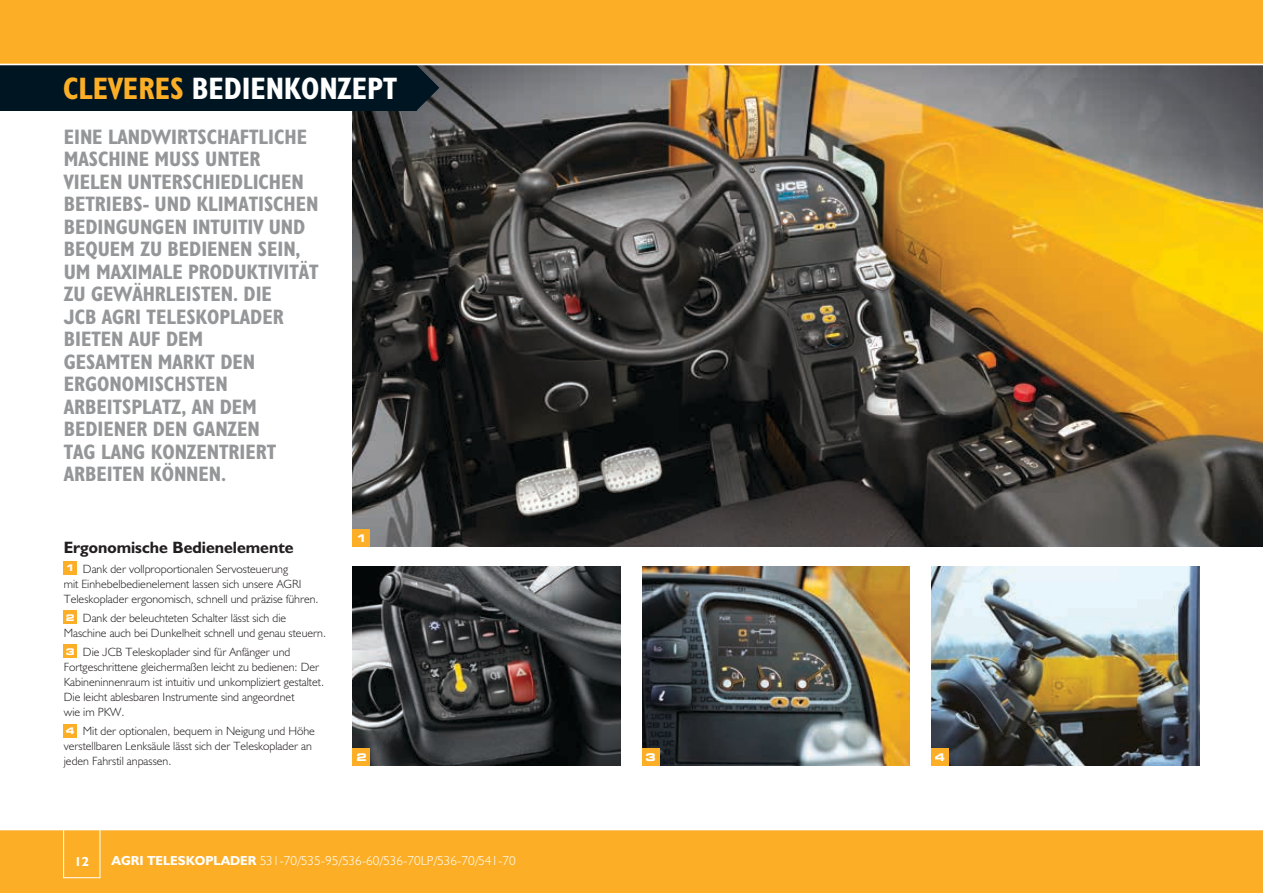
<style>
.page{position:relative;width:1263px;height:893px;background:#fff}
.page>*{position:absolute;margin:0;border:0;box-sizing:border-box;transform-origin:0 0}
.t1{font:31.2px "JCB Bold Condensed";color:#fff}
.t2{font:21px/22.5px "JCB Bold Condensed";color:#949698}
.t3{font:16.5px "JCB Bold";color:#231f20}
.t4{font:13.2px "JCB Light";color:#fff}
.t5{font:13.2px "JCB Bold";color:#fff}
.t6{font:12px/15px "JCB Light";color:#231f20}
.t7{font:700 expanded 10.5px "Square 721 BT";color:#fff}
.s1{color:#fcaf26}
.s2{font-family:"Square 721 BT";font-weight:700;font-stretch:expanded;font-size:9.15px;color:#fff}
.s3{font-family:"JCB Bold"}
</style>
<div class="page">
<img style="left:353px;top:65px;width:910px;height:481px">
<img style="left:642px;top:567px;width:268px;height:198px">
<img style="left:353px;top:567px;width:268px;height:198px">
<img style="left:931px;top:567px;width:268px;height:198px">
<svg style="left:417px;top:65px;width:22px;height:45px"></svg>
<div style="left:0;top:54px;width:417px;height:57px;background:#001522"></div>
<div style="left:0;top:829px;width:1263px;height:64px;background:#fcaf26"></div>
<div style="left:0;top:0;width:1263px;height:64px;background:#fcaf26"></div>
<hr style="left:0;top:829px;width:1263px;height:1px;background:#fff">
<div style="left:642px;top:748px;width:17px;height:17px;background:#fcaf26"></div>
<div style="left:353px;top:748px;width:17px;height:17px;background:#fcaf26"></div>
<div style="left:63px;top:819px;width:37px;height:59px;border:1px solid #fff"></div>
<div style="left:64px;top:561px;width:13px;height:13px;background:#fcaf26"></div>
<div style="left:64px;top:611px;width:13px;height:13px;background:#fcaf26"></div>
<div style="left:64px;top:645px;width:13px;height:13px;background:#fcaf26"></div>
<div style="left:64px;top:724px;width:13px;height:13px;background:#fcaf26"></div>
<div style="left:931px;top:748px;width:17px;height:17px;background:#fcaf26"></div>
<div style="left:353px;top:529px;width:17px;height:17px;background:#fcaf26"></div>
<hr style="left:0;top:64px;width:1263px;height:1px;background:#fff">
<h1 class="t1" style="left:63px;top:69px;width:335px"><span class="s1">CLEVERES</span> BEDIENKONZEPT</h1>
<p class="t2" style="left:64px;top:125px;width:256px">EINE LANDWIRTSCHAFTLICHE<br>MASCHINE MUSS UNTER<br>VIELEN UNTERSCHIEDLICHEN<br>BETRIEBS- UND KLIMATISCHEN<br>BEDINGUNGEN INTUITIV UND<br>BEQUEM ZU BEDIENEN SEIN,<br>UM MAXIMALE PRODUKTIVITÄT<br>ZU GEWÄHRLEISTEN. DIE<br>JCB AGRI TELESKOPLADER<br>BIETEN AUF DEM<br>GESAMTEN MARKT DEN<br>ERGONOMISCHSTEN<br>ARBEITSPLATZ, AN DEM<br>BEDIENER DEN GANZEN<br>TAG LANG KONZENTRIERT<br>ARBEITEN KÖNNEN.</p>
<h3 class="t3" style="left:64px;top:537px;width:231px">Ergonomische Bedienelemente</h3>
<p class="t6" style="left:64px;top:561px;width:256px"><span class="s2">1</span> Dank der vollproportionalen Servosteuerung<br>mit Einhebelbedienelement lassen sich unsere AGRI<br>Teleskoplader ergonomisch, schnell und präzise führen.</p>
<p class="t6" style="left:64px;top:610px;width:264px"><span class="s2">2</span> Dank der beleuchteten Schalter lässt sich die<br>Maschine auch bei Dunkelheit schnell und genau steuern.</p>
<p class="t6" style="left:64px;top:644px;width:262px"><span class="s2">3</span> Die JCB Teleskoplader sind für Anfänger und Fortgeschrittene gleichermaßen leicht zu bedienen: Der Kabineninnenraum ist intuitiv und unkompliziert gestaltet.<br>Die leicht ablesbaren Instrumente sind angeordnet<br>wie im PKW.</p>
<p class="t6" style="left:64px;top:724px;width:253px"><span class="s2">4</span> Mit der optionalen, bequem in Neigung und Höhe verstellbaren Lenksäule lässt sich der Teleskoplader an jeden Fahrstil anpassen.</p>
<p class="t7" style="left:356px;top:532px;width:12px">1</p>
<p class="t7" style="left:356px;top:751px;width:12px">2</p>
<p class="t7" style="left:645px;top:751px;width:12px">3</p>
<p class="t5" style="left:75px;top:853px;width:16px">12</p>
<p class="t4" style="left:112px;top:852px;width:406px"><span class="s3">AGRI TELESKOPLADER</span> 531-70/535-95/536-60/536-70LP/536-70/541-70</p>
<p class="t7" style="left:935px;top:751px;width:12px">4</p>
</div>
